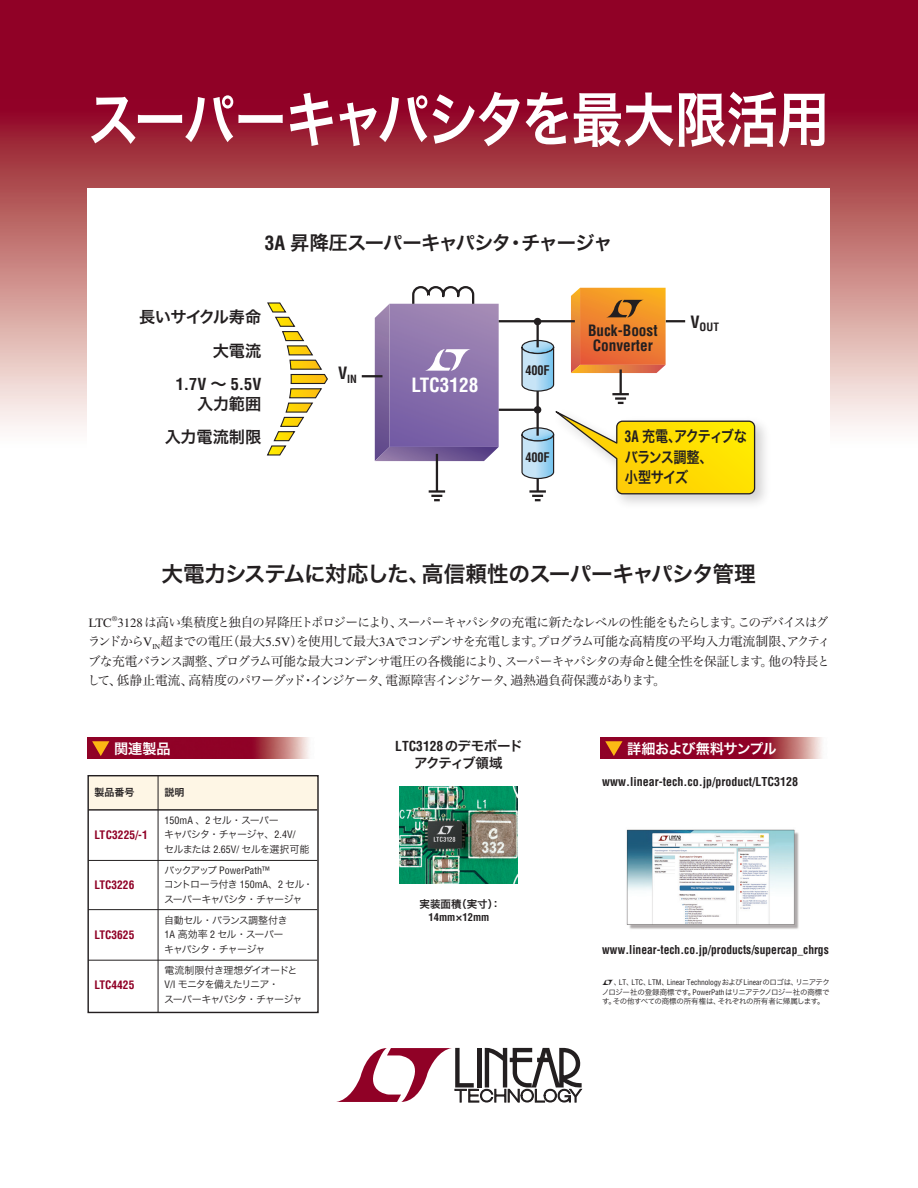
<style>
.page{position:relative;width:918px;height:1188px;background:#fff}
.page>*{position:absolute;margin:0;border:0;box-sizing:border-box;transform-origin:0 0}
.t1{font:60px "Hira Kaku Pro W6";letter-spacing:-.04em;color:#fff;scale:.86 1}
.t2{font:21.75px "Hira Kaku Pro W6";letter-spacing:-.05em;color:#231f20}
.t3{font:19.35px "Hira Kaku Pro W6";letter-spacing:-.055em;color:#231f20}
.t4{font:700 condensed 19.2px "Helvetica";color:#fff}
.t5{font:16.2px/33.2px "Hira Kaku Pro W6";letter-spacing:-.02em;color:#231f20;text-align:right}
.t6{font:700 condensed 16.2px "Helvetica LT Std";color:#231f20}
.t7{font:15.45px/20.1px "Hira Kaku Pro W6";letter-spacing:-.055em;color:#231f20;scale:.85 1}
.t8{font:700 condensed 15.3px/15.1px "Helvetica";color:#231f20;text-align:center}
.t9{font:14.1px "Hira Kaku Pro W6";letter-spacing:-.05em;color:#fff}
.t10{font:14.1px "Hira Kaku Pro W6";letter-spacing:-.02em;color:#fff}
.t11{font:700 condensed 13.5px "Helvetica LT Std";color:#231f20}
.t12{font:13.5px "Hira Kaku Pro W6";letter-spacing:-.095em;color:#231f20}
.t13{font:700 condensed 12.9px "Helvetica";letter-spacing:-.015em;color:#231f20;scale:.95 1}
.t14{font:12.75px/19.5px "Hira Min Pro W3";letter-spacing:-.08em;color:#231f20;text-align:justify}
.t15{font:700 condensed 12px "Helvetica LT Std";color:#231f20;scale:.96 1}
.t16{font:700 condensed 12px "Helvetica LT Std";color:#231f20}
.t17{font:700 condensed 11.4px "Helvetica";color:#900126}
.t18{font:700 condensed 11.25px "Helvetica";color:#231f20}
.t19{font:700 condensed 11.1px "Helvetica";color:#231f20}
.t20{font:10.5px "Hira Kaku Pro W6";color:#231f20}
.t21{font:700 condensed 10.5px "Helvetica LT Std";color:#231f20}
.t22{font:10.05px/14.2px "Hira Kaku Pro W3";letter-spacing:-.08em;color:#231f20}
.t23{font:condensed 10.05px "Helvetica LT Std";color:#231f20}
.t24{font:10.05px "Hira Kaku Pro W6";color:#231f20}
.t25{font:7.5px/9.8px "Hira Kaku Pro W3";letter-spacing:-.04em;color:#231f20}
.t26{font:condensed 7.5px "Helvetica LT Std";color:#231f20}
.t27{font:7.5px "Times";color:#231f20}
.s1{font-family:"Helvetica LT Std";font-weight:700;font-stretch:condensed}
.s2{font-family:"Hira Kaku Pro W6";font-weight:400;font-stretch:normal}
.s3{font-family:"Times"}
.s4{font-family:"Helvetica LT Std";font-stretch:condensed}
.s5{font-family:"Hira Kaku Pro W3";font-stretch:normal}
</style>
<div class="page">
<img style="left:0;top:0;width:918px;height:428px">
<div style="left:88px;top:189px;width:742px;height:350px;background:#fff"></div>
<svg style="left:375px;top:286px;width:124px;height:175px"></svg>
<hr style="left:499px;top:320px;width:76px;height:2px;background:#231f20">
<hr style="left:499px;top:409px;width:38px;height:2px;background:#231f20">
<hr style="left:429px;top:490px;width:16px;height:3px;background:#231f20">
<svg style="left:431px;top:495px;width:11px;height:6px"></svg>
<hr style="left:436px;top:454px;width:2px;height:38px;background:#231f20">
<hr style="left:362px;top:375px;width:20px;height:2px;background:#231f20">
<svg style="left:266px;top:302px;width:62px;height:154px"></svg>
<svg style="left:521px;top:288px;width:235px;height:213px"></svg>
<svg style="left:336px;top:1047px;width:247px;height:56px"></svg>
<img style="left:626px;top:829px;width:173px;height:100px">
<div style="left:88px;top:776px;width:230px;height:34px;background:#fef6e5"></div>
<div style="left:87px;top:775px;width:232px;height:238px;border:1px solid #231f20"></div>
<hr style="left:88px;top:860px;width:229px;height:1px;background:#231f20">
<hr style="left:88px;top:809px;width:229px;height:2px;background:#231f20">
<hr style="left:88px;top:909px;width:229px;height:1px;background:#231f20">
<hr style="left:88px;top:960px;width:229px;height:1px;background:#231f20">
<hr style="left:158px;top:776px;width:1px;height:236px;background:#231f20">
<img style="left:400px;top:787px;width:118px;height:97px">
<img style="left:88px;top:738px;width:221px;height:21px">
<svg style="left:92px;top:741px;width:17px;height:15px"></svg>
<img style="left:601px;top:738px;width:221px;height:21px">
<svg style="left:605px;top:741px;width:18px;height:15px"></svg>
<h1 class="t1" style="left:87px;top:65px;width:864px">スーパーキャパシタを最大限活用</h1>
<h3 class="t3" style="left:265px;top:225px;width:349px"><span class="s1">3A</span> 昇降圧スーパーキャパシタ・チャージャ</h3>
<p class="t5" style="left:139px;top:300px;width:124px">長いサイクル寿命大電流</p>
<p class="t6" style="left:176px;top:374px;width:87px">1.7V <span class="s2">～</span> 5.5V</p>
<p class="t5" style="left:165px;top:386px;width:98px">入力範囲<br>入力電流制限</p>
<p class="t19" style="left:338px;top:372px;width:21px"><sup>V</sup>IN</p>
<h3 class="t4" style="left:411px;top:373px;width:68px">LTC3128</h3>
<p class="t13" style="left:526px;top:362px;width:27px">400F</p>
<p class="t13" style="left:526px;top:449px;width:27px">400F</p>
<p class="t8" style="left:588px;top:323px;width:71px">Buck-Boost<br>Converter</p>
<p class="t18" style="left:690px;top:320px;width:30px"><sup>V</sup>OUT</p>
<p class="t7" style="left:625px;top:426px;width:145px"><span class="s1">3A</span> 充電、アクティブなバランス調整、<br>小型サイズ</p>
<h2 class="t2" style="left:161px;top:554px;width:596px">大電力システムに対応した、高信頼性のスーパーキャパシタ管理</h2>
<p class="t27" style="left:112px;top:614px;width:7px">®</p>
<p class="t14" style="left:87px;top:631px;width:744px">ランドから<span class="s3">V</span><sub>IN</sub>超までの電圧（最大<span class="s3">5.5V</span>）を使用して最大<span class="s3">3A</span>でコンデンサを充電します。プログラム可能な高精度の平均入力電流制限、アクティブな充電バランス調整、プログラム可能な最大コンデンサ電圧の各機能により、スーパーキャパシタの寿命と健全性を保証します。他の特長として、低静止電流、高精度のパワーグッド・インジケータ、電源障害インジケータ、過熱過負荷保護があります。</p>
<p class="t14" style="left:89px;top:611px;width:741px"><span class="s3">LTC 3128</span> は高い集積度と独自の昇降圧トポロジーにより、スーパーキャパシタの充電に新たなレベルの性能をもたらします。このデバイスはグ</p>
<p class="t11" style="left:395px;top:738px;width:129px">LTC3128<span class="s2">のデモボード</span></p>
<p class="t12" style="left:414px;top:750px;width:90px">アクティブ領域</p>
<p class="t10" style="left:114px;top:735px;width:58px">関連製品</p>
<p class="t9" style="left:627px;top:735px;width:151px">詳細および無料サンプル</p>
<p class="t24" style="left:95px;top:784px;width:42px">製品番号</p>
<p class="t24" style="left:165px;top:784px;width:22px">説明</p>
<p class="t22" style="left:164px;top:812px;width:147px"><span class="s4">150mA</span> 、<span class="s4">2</span> セル・スーパー<br>キャパシタ・チャージャ、<span class="s4">2.4V/<br></span>セルまたは <span class="s4">2.65V/</span> セルを選択可能</p>
<p class="t23" style="left:164px;top:864px;width:107px"><span class="s5">バックアップ</span> PowerPath™</p>
<p class="t22" style="left:164px;top:877px;width:151px">コントローラ付き <span class="s4">150mA</span>、<span class="s4">2</span> セル・スーパーキャパシタ・チャージャ</p>
<p class="t22" style="left:164px;top:912px;width:125px">自動セル・バランス調整付き<br><span class="s4">1A</span> 高効率 <span class="s4">2</span> セル・スーパーキャパシタ・チャージャ</p>
<p class="t22" style="left:164px;top:962px;width:140px">電流制限付き理想ダイオードと<br><span class="s4">V/I</span> モニタを備えたリニア・<br>スーパーキャパシタ・チャージャ</p>
<p class="t17" style="left:95px;top:828px;width:55px">LTC3225/-1</p>
<p class="t17" style="left:95px;top:878px;width:41px">LTC3226</p>
<p class="t17" style="left:95px;top:928px;width:41px">LTC3625</p>
<p class="t17" style="left:95px;top:978px;width:41px">LTC4425</p>
<p class="t20" style="left:420px;top:894px;width:83px">実装面積（実寸）：</p>
<p class="t21" style="left:429px;top:911px;width:62px">14mm<span class="s2">×</span>12mm</p>
<p class="t16" style="left:602px;top:775px;width:197px">www.linear-tech.co.jp/product/LTC3128</p>
<p class="t15" style="left:602px;top:942px;width:237px">www.linear-tech.co.jp/products/supercap_chrgs</p>
<p class="t26" style="left:614px;top:977px;width:218px"><span class="s5">、</span>LT<span class="s5">、</span>LTC<span class="s5">、</span>LTM<span class="s5">、</span>Linear Technology<span class="s5">および</span>Linear<span class="s5">のロゴは、リニアテク</span></p>
<p class="t25" style="left:602px;top:986px;width:229px">ノロジー社の登録商標です。<span class="s4">PowerPath</span>はリニアテクノロジー社の商標です。その他すべての商標の所有権は、それぞれの所有者に帰属します。</p>
</div>
